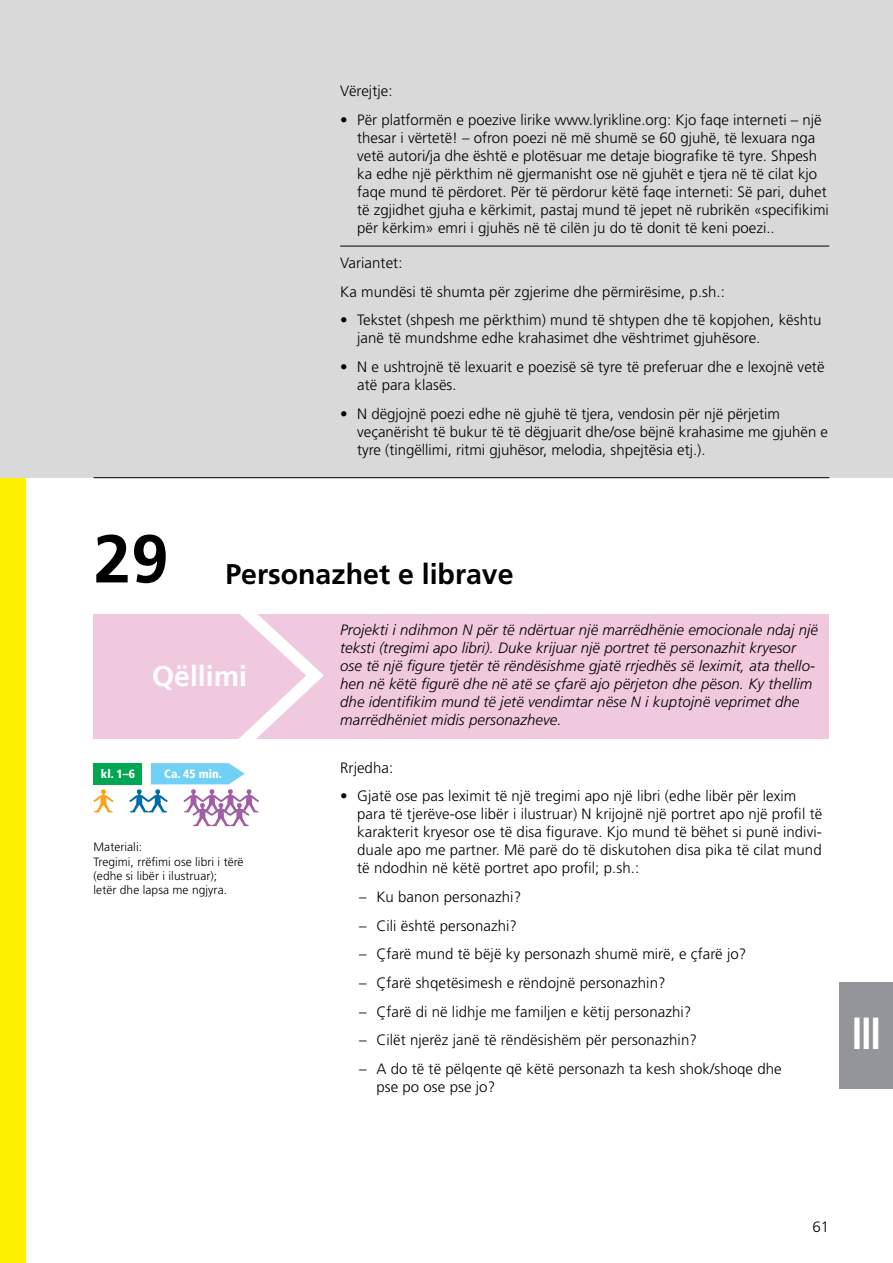
<style>
.page{position:relative;width:893px;height:1263px;background:#fff}
.page>*{position:absolute;margin:0;border:0;box-sizing:border-box;transform-origin:0 0}
.t1{font:700 67.5px "Frutiger";color:#000}
.t2{font:700 condensed 45px "Frutiger";color:#fff;scale:.9 1}
.t3{font:700 28.5px "Frutiger";color:#000}
.t4{font:700 28.5px "Frutiger";color:#fff}
.t5{font:300 15px/18px "Frutiger LT Pro";letter-spacing:.005em;color:#000}
.t6{font:300 15px/18px "Frutiger";color:#000}
.t7{font:italic 300 15px/18px "Frutiger";letter-spacing:.005em;color:#000}
.t8{font:300 12px/14.4px "Frutiger LT Pro";letter-spacing:.005em;color:#000}
.t9{font:900 condensed 12px "Frutiger";color:#fff}
.s1{font-family:"Frutiger"}
</style>
<div class="page">
<div style="left:94px;top:614px;width:735px;height:125px;background:#f1c9df"></div>
<div style="left:840px;top:982px;width:53px;height:107px;background:#939598"></div>
<div style="left:94px;top:763px;width:48px;height:21px;background:#00a651"></div>
<svg style="left:93px;top:789px;width:21px;height:23px"></svg>
<svg style="left:129px;top:614px;width:195px;height:212px"></svg>
<div style="left:0;top:0;width:893px;height:478px;background:#d9d9d9"></div>
<div style="left:0;top:478px;width:26px;height:785px;background:#fff200"></div>
<p class="t5" style="left:340px;top:82px;width:54px">Vërejtje:</p>
<p class="t6" style="left:357px;top:111px;width:473px;text-indent:-17px">• Për platformën e poezive lirike www.lyrikline.org: Kjo faqe interneti – një thesar i vërtetë! – ofron poezi në më shumë se 60 gjuhë, të lexuara nga vetë autori/ja dhe është e plotësuar me detaje biografike të tyre. Shpesh ka edhe një përkthim në gjermanisht ose në gjuhët e tjera në të cilat kjo faqe mund të përdoret. Për të përdorur këtë faqe interneti: Së pari, duhet të zgjidhet gjuha e kërkimit, pastaj mund të jepet në rubrikën «specifikimi për kërkim» emri i gjuhës në të cilën ju do të donit të keni poezi..</p>
<p class="t5" style="left:340px;top:249px;width:386px;line-height:28.7px">Variantet:<br>Ka mundësi të shumta për zgjerime dhe përmirësime, p.sh.:</p>
<p class="t5" style="left:357px;top:311px;width:466px;text-indent:-17px">• Tekstet (shpesh me përkthim) mund të shtypen dhe të kopjohen, kështu janë të mundshme edhe krahasimet dhe vështrimet gjuhësore.</p>
<p class="t5" style="left:357px;top:358px;width:469px;text-indent:-17px">• N e ushtrojnë të lexuarit e poezisë së tyre të preferuar dhe e lexojnë vetë atë para klasës.</p>
<p class="t5" style="left:357px;top:404px;width:472px;text-indent:-17px">• N dëgjojnë poezi edhe në gjuhë të tjera, vendosin për një përjetim veçanërisht të bukur të të dëgjuarit dhe/ose bëjnë krahasime me gjuhën e tyre (tingëllimi, ritmi gjuhësor, melodia, shpejtësia etj.).</p>
<h1 class="t1" style="left:94px;top:519px;width:77px">29</h1>
<h3 class="t3" style="left:225px;top:557px;width:290px">Personazhet e librave</h3>
<p class="t7" style="left:340px;top:621px;width:479px">Projekti i ndihmon N për të ndërtuar një marrëdhënie emocionale ndaj një teksti (tregimi apo libri). Duke krijuar një portret të personazhit kryesor ose të një figure tjetër të rëndësishme gjatë rrjedhës së leximit, ata thello&shy;hen në këtë figurë dhe në atë se çfarë ajo përjeton dhe pëson. Ky thellim dhe identifikim mund të jetë vendimtar nëse N i kuptojnë veprimet dhe marrëdhëniet midis personazheve.</p>
<h3 class="t4" style="left:152px;top:659px;width:97px">Qëllimi</h3>
<p class="t9" style="left:101px;top:766px;width:36px">kl. 1–6</p>
<p class="t9" style="left:164px;top:766px;width:59px">Ca. 45 min.</p>
<p class="t8" style="left:94px;top:840px;width:152px">Materiali:<br>Tregimi, rrëfimi ose libri i tërë (edhe si libër i ilustruar);<br>letër dhe lapsa me ngjyra.</p>
<p class="t5" style="left:340px;top:759px;width:55px">Rrjedha:</p>
<p class="t5" style="left:357px;top:787px;width:466px;text-indent:-17px">• Gjatë ose pas leximit të një tregimi apo një libri (edhe libër për lexim para të tjerëve-ose libër i ilustruar) N krijojnë një portret apo një profil të karakterit kryesor ose të disa figurave. Kjo mund të bëhet si punë indivi&shy;duale apo me partner. Më parë do të diskutohen disa pika të cilat mund të ndodhin në këtë portret apo profil; p.sh.:</p>
<p class="t5" style="left:359px;top:888px;width:163px"><span class="s1">–</span> Ku banon personazhi?</p>
<p class="t5" style="left:359px;top:916px;width:159px"><span class="s1">–</span> Cili është personazhi?</p>
<p class="t5" style="left:359px;top:945px;width:388px"><span class="s1">–</span> Çfarë mund të bëjë ky personazh shumë mirë, e çfarë jo?</p>
<p class="t5" style="left:359px;top:974px;width:308px"><span class="s1">–</span> Çfarë shqetësimesh e rëndojnë personazhin?</p>
<p class="t5" style="left:359px;top:1002px;width:334px"><span class="s1">–</span> Çfarë di në lidhje me familjen e këtij personazhi?</p>
<p class="t5" style="left:359px;top:1031px;width:339px"><span class="s1">–</span> Cilët njerëz janë të rëndësishëm për personazhin?</p>
<p class="t5" style="left:376px;top:1060px;width:407px;text-indent:-17px"><span class="s1">–</span> A do të të pëlqente që këtë personazh ta kesh shok/shoqe dhe pse po ose pse jo?</p>
<h2 class="t2" style="left:851px;top:1007px;width:35px">III</h2>
<p class="t6" style="left:812px;top:1218px;width:18px">61</p>
</div>
